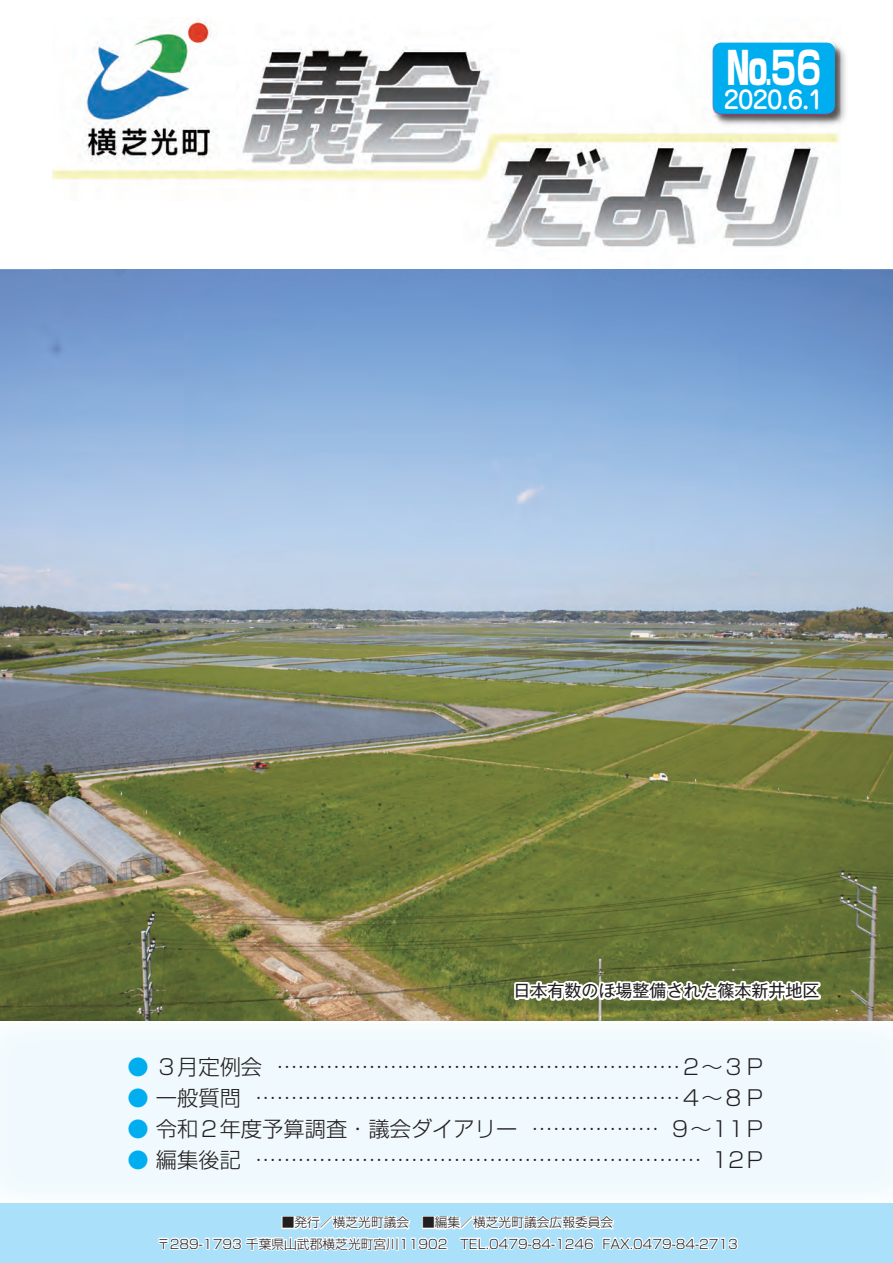
<style>
.page{position:relative;width:893px;height:1263px;background:#fff}
.page>*{position:absolute;margin:0;border:0;box-sizing:border-box;transform-origin:0 0}
.t1{font:700 44.7px "Shin Go Pro";color:#fff}
.t2{font:500 24.45px "Jun 34 Pro";color:#fff}
.t3{font:300 21.3px/31px "Shin Go Pro";color:#231f20}
.t4{font:16.95px "Gothic MB101 Pro";color:#231f20}
.t5{font:300 12.75px/21.3px "Shin Go Pro";color:#231f20}
.s1{color:#00aeef}
</style>
<div class="page">
<img style="left:0;top:269px;width:893px;height:924px">
<img style="left:53px;top:18px;width:682px;height:229px">
<img style="left:735px;top:133px;width:105px;height:115px">
<img style="left:53px;top:269px;width:787px;height:12px">
<img style="left:712px;top:42px;width:134px;height:86px">
<div style="left:713px;top:43px;width:122px;height:71px;background:#00aeef;border-radius:9px"></div>
<div style="left:0;top:1203px;width:893px;height:60px;background:#aae0f9"></div>
<svg style="left:158px;top:1215px;width:580px;height:36px"></svg>
<svg style="left:512px;top:905px;width:311px;height:128px"></svg>
<h1 class="t1" style="left:726px;top:33px;width:97px">No56</h1>
<p class="t2" style="left:724px;top:80px;width:102px">2020.6.1</p>
<p class="t4" style="left:513px;top:977px;width:308px">日本有数のほ場整備された篠本新井地区</p>
<p class="t3" style="left:255px;top:1049px;width:512px;text-indent:-128px"><span class="s1">●</span> ３月定例会<br>……………………………………………………４～８Ｐ</p>
<p class="t3" style="left:276px;top:1049px;width:490px">…………………………………………………２～３Ｐ</p>
<p class="t3" style="left:128px;top:1080px;width:115px"><span class="s1">●</span> 一般質問</p>
<p class="t3" style="left:128px;top:1111px;width:391px"><span class="s1">●</span> 令和２年度予算調査・議会ダイアリー</p>
<p class="t3" style="left:531px;top:1111px;width:129px">………………</p>
<p class="t3" style="left:669px;top:1111px;width:98px">９～11Ｐ</p>
<p class="t3" style="left:128px;top:1142px;width:115px"><span class="s1">●</span> 編集後記</p>
<p class="t3" style="left:255px;top:1142px;width:448px">………………………………………………………</p>
<p class="t3" style="left:712px;top:1142px;width:55px">12Ｐ</p>
<p class="t5" style="left:602px;top:1210px;width:137px;text-indent:-321px">■発行／横芝光町議会　■編集／横芝光町議会広報委員会<br>FAX.0479-84-2713</p>
<p class="t5" style="left:157px;top:1232px;width:438px">〒289-1793 千葉県山武郡横芝光町宮川11902　TEL.0479-84-1246</p>
</div>
